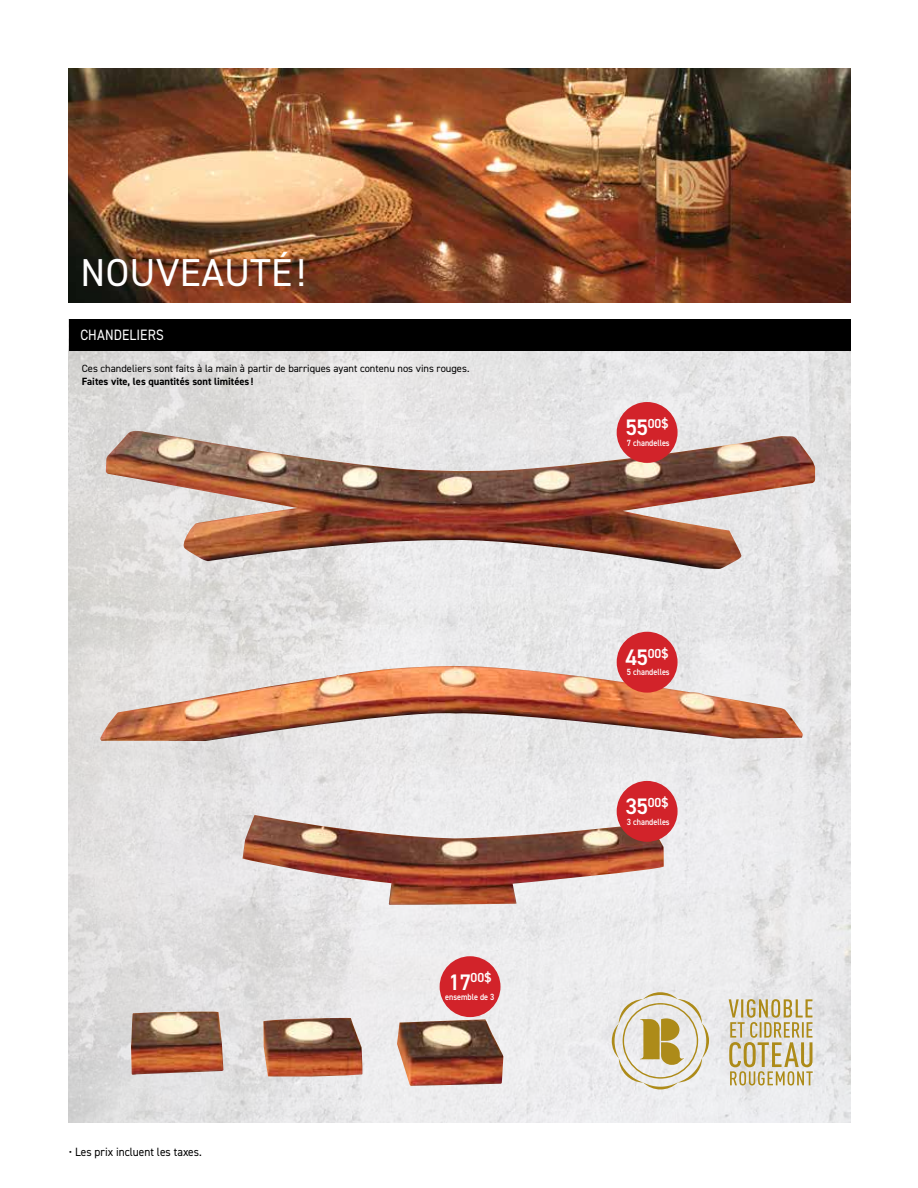
<style>
.page{position:relative;width:918px;height:1188px;background:#fff}
.page>*{position:absolute;margin:0;border:0;box-sizing:border-box;transform-origin:0 0}
.t1{font:39px "DIN2014";letter-spacing:.01em;color:#fff}
.t2{font:15px "DIN2014";letter-spacing:.01em;color:#fff;scale:.9 1}
.t3{font:600 13.05px "DIN2014";color:#fff}
.t4{font:12px "DIN2014";color:#000;scale:.95 1}
.t5{font:10.5px "DIN2014";color:#000}
.t6{font:700 10.5px "DIN2014";color:#000}
.t7{font:600 9px "DIN2014";color:#fff;scale:.9 1}
.s1{font-size:22.5px}
</style>
<div class="page">
<img style="left:69px;top:68px;width:782px;height:234px">
<img style="left:69px;top:350px;width:782px;height:773px">
<div style="left:69px;top:319px;width:782px;height:31px;background:#000"></div>
<svg style="left:612px;top:992px;width:97px;height:97px;background:#dcd4bb"></svg>
<svg style="left:729px;top:999px;width:84px;height:87px;background:#d3c8a5"></svg>
<img style="left:106px;top:431px;width:709px;height:138px">
<img style="left:243px;top:815px;width:421px;height:90px">
<img style="left:131px;top:1012px;width:372px;height:74px">
<img style="left:100px;top:666px;width:703px;height:75px">
<div style="left:440px;top:956px;width:61px;height:61px;background:#d2232a;border-radius:50%"></div>
<div style="left:617px;top:781px;width:61px;height:61px;background:#d2232a;border-radius:50%"></div>
<div style="left:617px;top:632px;width:61px;height:61px;background:#d2232a;border-radius:50%"></div>
<div style="left:617px;top:402px;width:61px;height:61px;background:#d2232a;border-radius:50%"></div>
<h1 class="t1" style="left:81px;top:248px;width:227px">NOUVEAUTÉ!</h1>
<h2 class="t2" style="left:80px;top:326px;width:94px">CHANDELIERS</h2>
<p class="t5" style="left:82px;top:362px;width:389px">Ces chandeliers sont faits à la main à partir de barriques ayant contenu nos vins rouges.</p>
<p class="t6" style="left:82px;top:374px;width:173px">Faites vite, les quantités sont limitées !</p>
<p class="t4" style="left:69px;top:1144px;width:141px">• Les prix incluent les taxes.</p>
<p class="t3" style="left:449px;top:969px;width:44px"><span class="s1">17</span>00$</p>
<p class="t7" style="left:445px;top:991px;width:56px">ensemble de 3</p>
<p class="t3" style="left:626px;top:415px;width:44px"><span class="s1">55</span>00$</p>
<p class="t7" style="left:627px;top:437px;width:49px">7 chandelles</p>
<p class="t3" style="left:626px;top:644px;width:44px"><span class="s1">45</span>00$</p>
<p class="t7" style="left:627px;top:666px;width:49px">5 chandelles</p>
<p class="t3" style="left:626px;top:794px;width:44px"><span class="s1">35</span>00$</p>
<p class="t7" style="left:627px;top:816px;width:49px">3 chandelles</p>
</div>
